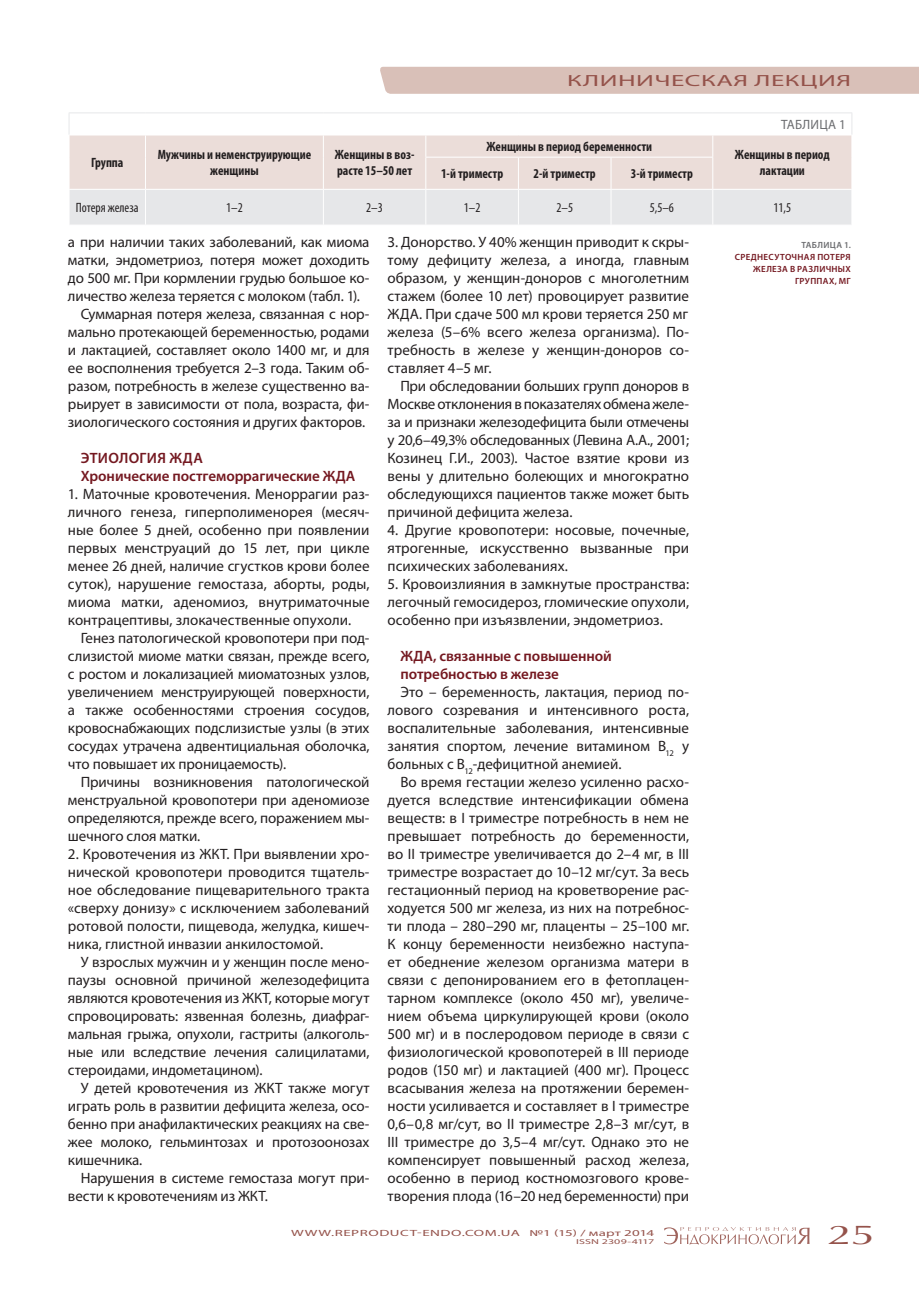
<style>
.page{position:relative;width:919px;height:1289px;background:#fff}
.page>*{position:absolute;margin:0;border:0;box-sizing:border-box;transform-origin:0 0}
.t1{font:27px "AG Opus High Resolution";color:#95534b;scale:1.67 1}
.t2{font:16.2px "Myriad Pro";letter-spacing:.02em;color:#95534b;scale:1.67 1}
.t3{font:15px/18px "Myriad Pro";letter-spacing:-.005em;color:#231f20;text-align:justify}
.Заголовок_текста{font:600 15px "Myriad Pro";letter-spacing:-.005em;color:#741820}
.Заголовок_текста-2{font:600 15px "Myriad Pro";letter-spacing:.02em;color:#741820}
.Таблица__заглавные_я{font:700 condensed 13.5px/16.2px "Myriad Pro";color:#231f20;text-align:center}
.Таблица__общие{font:condensed 13.5px "Myriad Pro";color:#231f20}
.Заглавие_таблица{font:13.5px "Myriad Pro";letter-spacing:.02em;color:#6c6d70}
.Название_таблицы{font:600 9px/12px "Myriad Pro";letter-spacing:.035em;color:#741820;text-align:right}
.t4{font:9px "Myriad Pro";letter-spacing:.03em;color:#95534b;scale:1.67 1}
.Заголовок_текста-3{font:600 9px "Myriad Pro";letter-spacing:.035em;color:#6c6d70}
.t5{font:7.2px "Myriad Pro";letter-spacing:.01em;color:#95534b;scale:1.67 1}
</style>
<div class="page">
<div style="left:380px;top:67px;width:538px;height:27px;background:#d9c0b8"></div>
<svg style="left:664px;top:1227px;width:145px;height:17px"></svg>
<hr style="left:69px;top:112px;width:76px;height:1px;background:#e6e7e9">
<hr style="left:145px;top:112px;width:178px;height:1px;background:#e6e7e9">
<hr style="left:323px;top:112px;width:103px;height:1px;background:#e6e7e9">
<hr style="left:426px;top:112px;width:92px;height:1px;background:#e6e7e9">
<hr style="left:518px;top:112px;width:93px;height:1px;background:#e6e7e9">
<hr style="left:611px;top:112px;width:101px;height:1px;background:#e6e7e9">
<hr style="left:712px;top:112px;width:140px;height:1px;background:#e6e7e9">
<svg style="left:69px;top:113px;width:783px;height:112px"></svg>
<p class="t2" style="left:567px;top:71px;width:172px">КЛИНИЧЕСКАЯ ЛЕКЦИЯ</p>
<p class="Таблица__заглавные_я" style="left:91px;top:154px;width:34px">Группа</p>
<p class="Таблица__заглавные_я" style="left:158px;top:146px;width:155px">Мужчины и неменструирующие женщины</p>
<p class="Таблица__заглавные_я" style="left:335px;top:146px;width:81px;text-align:left">Женщины в воз&shy;расте 15–50 лет</p>
<p class="Таблица__заглавные_я" style="left:486px;top:138px;width:167px">Женщины в период беременности</p>
<p class="Заглавие_таблица" style="left:781px;top:116px;width:66px">ТАБЛИЦА 1</p>
<p class="Таблица__заглавные_я" style="left:735px;top:146px;width:96px">Женщины в период</p>
<p class="Таблица__заглавные_я" style="left:441px;top:165px;width:64px">1-й триместр</p>
<p class="Таблица__заглавные_я" style="left:533px;top:165px;width:64px">2-й триместр</p>
<p class="Таблица__заглавные_я" style="left:630px;top:165px;width:64px">3-й триместр</p>
<p class="Таблица__заглавные_я" style="left:759px;top:162px;width:47px">лактации</p>
<p class="Таблица__общие" style="left:76px;top:200px;width:64px">Потеря железа</p>
<p class="Таблица__общие" style="left:226px;top:200px;width:18px">1–2</p>
<p class="Таблица__общие" style="left:366px;top:200px;width:18px">2–3</p>
<p class="Таблица__общие" style="left:464px;top:200px;width:18px">1–2</p>
<p class="Таблица__общие" style="left:556px;top:200px;width:18px">2–5</p>
<p class="Таблица__общие" style="left:649px;top:200px;width:26px">5,5–6</p>
<p class="Таблица__общие" style="left:773px;top:200px;width:19px">11,5</p>
<p class="t3" style="left:68px;top:232px;width:303px">а при наличии таких заболеваний, как миома матки, эндометриоз, потеря может доходить до 500 мг. При кормлении грудью большое ко&shy;личество железа теряется с молоком (табл. 1).</p>
<p class="t3" style="left:68px;top:304px;width:303px;text-indent:13px">Суммарная потеря железа, связанная с нор&shy;мально протекающей беременностью, родами и лактацией, составляет около 1400 мг, и для ее восполнения требуется 2–3 года. Таким об&shy;разом, потребность в железе существенно ва&shy;рьирует в зависимости от пола, возраста, фи&shy;зиологического состояния и других факторов.</p>
<p class="Заголовок_текста-2" style="left:81px;top:448px;width:123px">ЭТИОЛОГИЯ ЖДА</p>
<p class="Заголовок_текста" style="left:81px;top:466px;width:276px">Хронические постгеморрагические ЖДА</p>
<p class="t3" style="left:68px;top:484px;width:303px">1. Маточные кровотечения. Меноррагии раз&shy;личного генеза, гиперполименорея (месяч&shy;ные более 5 дней, особенно при появлении первых менструаций до 15 лет, при цикле менее 26 дней, наличие сгустков крови более суток), нарушение гемостаза, аборты, роды, миома матки, аденомиоз, внутриматочные контрацептивы, злокачественные опухоли.</p>
<p class="t3" style="left:68px;top:628px;width:303px;text-indent:13px">Генез патологической кровопотери при под&shy;слизистой миоме матки связан, прежде всего, с ростом и локализацией миоматозных узлов, увеличением менструирующей поверхности, а также особенностями строения сосудов, кровоснабжающих подслизистые узлы (в этих сосудах утрачена адвентициальная оболочка, что повышает их проницаемость).</p>
<p class="t3" style="left:68px;top:772px;width:303px;text-indent:13px">Причины возникновения патологической менструальной кровопотери при аденомиозе определяются, прежде всего, поражением мы&shy;шечного слоя матки.</p>
<p class="t3" style="left:68px;top:844px;width:303px">2. Кровотечения из ЖКТ. При выявлении хро&shy;нической кровопотери проводится тщатель&shy;ное обследование пищеварительного тракта «сверху донизу» с исключением заболеваний ротовой полости, пищевода, желудка, кишеч&shy;ника, глистной инвазии анкилостомой.</p>
<p class="t3" style="left:68px;top:952px;width:303px;text-indent:13px">У взрослых мужчин и у женщин после мено&shy;паузы основной причиной железодефицита являются кровотечения из ЖКТ, которые могут спровоцировать: язвенная болезнь, диафраг&shy;мальная грыжа, опухоли, гастриты (алкоголь&shy;ные или вследствие лечения салицилатами, стероидами, индометацином).</p>
<p class="t3" style="left:68px;top:1078px;width:303px;text-indent:13px">У детей кровотечения из ЖКТ также могут играть роль в развитии дефицита железа, осо&shy;бенно при анафилактических реакциях на све&shy;жее молоко, гельминтозах и протозоонозах кишечника.</p>
<p class="t3" style="left:68px;top:1168px;width:303px;text-indent:13px">Нарушения в системе гемостаза могут при&shy;вести к кровотечениям из ЖКТ.</p>
<p class="t3" style="left:387px;top:232px;width:303px">3. Донорство. У 40% женщин приводит к скры&shy;тому дефициту железа, а иногда, главным образом, у женщин-доноров с многолетним стажем (более 10 лет) провоцирует развитие ЖДА. При сдаче 500 мл крови теряется 250 мг</p>
<p class="t3" style="left:387px;top:322px;width:303px">железа (5–6% всего железа организма). По&shy;требность в железе у женщин-доноров со&shy;ставляет 4–5 мг.</p>
<p class="t3" style="left:387px;top:376px;width:303px;text-indent:13px">При обследовании больших групп доноров в Москве отклонения в показателях обмена желе&shy;за и признаки железодефицита были отмечены у 20,6–49,3% обследованных (Левина А.А., 2001; Козинец Г.И., 2003). Частое взятие крови из вены у длительно болеющих и многократно обследующихся пациентов также может быть причиной дефицита железа.</p>
<p class="t3" style="left:387px;top:520px;width:303px">4. Другие кровопотери: носовые, почечные, ятрогенные, искусственно вызванные при психических заболеваниях.</p>
<p class="t3" style="left:387px;top:574px;width:303px">5. Кровоизлияния в замкнутые пространства: легочный гемосидероз, гломические опухоли, особенно при изъязвлении, эндометриоз.</p>
<p class="Заголовок_текста" style="left:400px;top:646px;width:213px">ЖДА, связанные с повышенной</p>
<p class="Заголовок_текста" style="left:400px;top:664px;width:160px">потребностью в железе</p>
<p class="t3" style="left:387px;top:682px;width:303px;text-indent:13px">Это – беременность, лактация, период по&shy;лового созревания и интенсивного роста, воспалительные заболевания, интенсивные занятия спортом, лечение витамином В<sub>12</sub> у больных с В<sub>12</sub>-дефицитной анемией.</p>
<p class="t3" style="left:387px;top:772px;width:303px;text-indent:13px">Во время гестации железо усиленно расхо&shy;дуется вследствие интенсификации обмена веществ: в I триместре потребность в нем не превышает потребность до беременности, во II триместре увеличивается до 2–4 мг, в III триместре возрастает до 10–12 мг/сут. За весь гестационный период на кроветворение рас&shy;ходуется 500 мг железа, из них на потребнос&shy;ти плода – 280–290 мг, плаценты – 25–100 мг.</p>
<p class="t3" style="left:387px;top:934px;width:303px">К концу беременности неизбежно наступа&shy;ет обеднение железом организма матери в связи с депонированием его в фетоплацен&shy;тарном комплексе (около 450 мг), увеличе&shy;нием объема циркулирующей крови (около 500 мг) и в послеродовом периоде в связи с физиологической кровопотерей в III периоде родов (150 мг) и лактацией (400 мг). Процесс всасывания железа на протяжении беремен&shy;ности усиливается и составляет в I триместре 0,6–0,8 мг/сут, во II триместре 2,8–3 мг/сут, в III триместре до 3,5–4 мг/сут. Однако это не компенсирует повышенный расход железа, особенно в период костномозгового крове&shy;творения плода (16–20 нед беременности) при</p>
<p class="t4" style="left:291px;top:1227px;width:219px">WWW.REPRODUCT-ENDO.COM.UA №1 (15) / март 2014</p>
<p class="t5" style="left:576px;top:1236px;width:48px">ISSN 2309-4117</p>
<p class="Заголовок_текста-3" style="left:801px;top:239px;width:51px">ТАБЛИЦА 1.</p>
<p class="Название_таблицы" style="left:735px;top:250px;width:117px">СРЕДНЕСУТОЧНАЯ ПОТЕРЯ<br>ЖЕЛЕЗА В РАЗЛИЧНЫХ</p>
<p class="Название_таблицы" style="left:795px;top:274px;width:57px">ГРУППАХ, МГ</p>
<h1 class="t1" style="left:826px;top:1219px;width:31px">25</h1>
</div>
